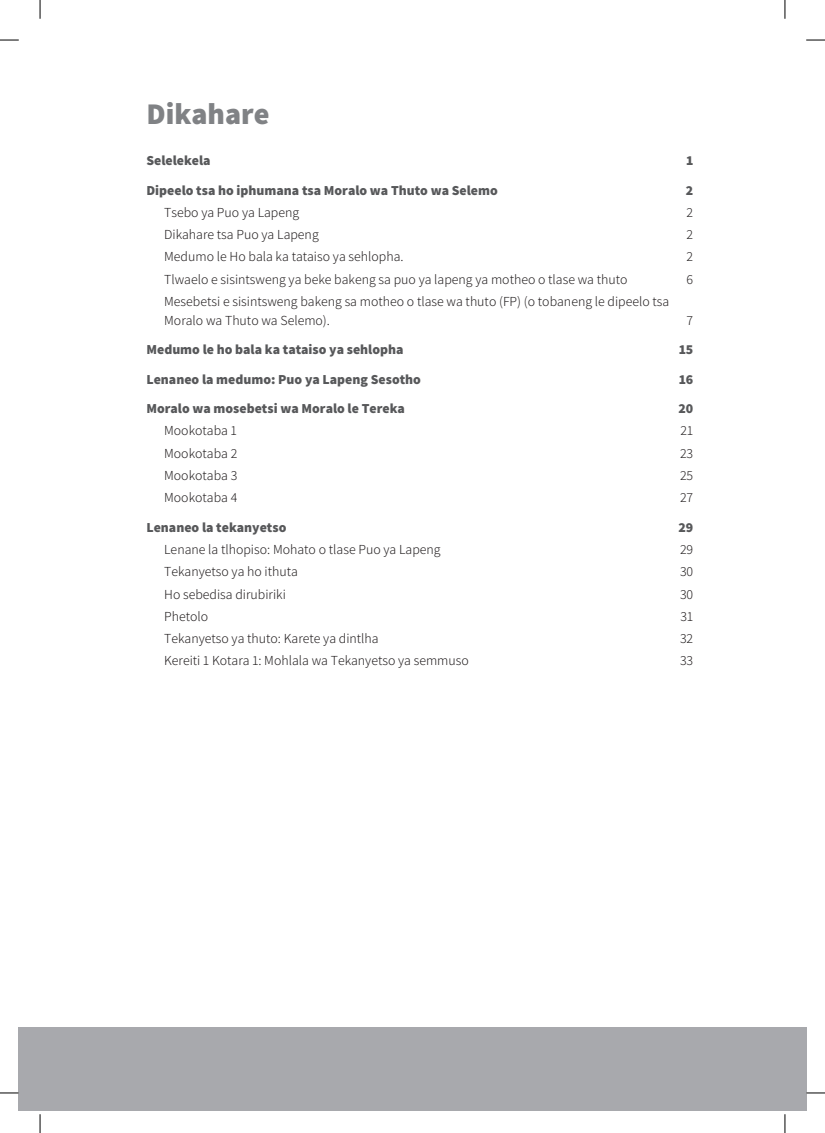
<style>
.page{position:relative;width:825px;height:1133px;background:#fff}
.page>*{position:absolute;margin:0;border:0;box-sizing:border-box;transform-origin:0 0}
.t1{font:800 30px "Assistant";color:#808285}
.t2{font:300 13.75px/18.8px "Assistant";color:#231f20}
.t3{font:800 13.75px "Assistant";color:#57585a}
</style>
<div class="page">
<div style="left:40px;top:1027px;width:765px;height:83px;background:#a8a9ad"></div>
<div style="left:19px;top:1027px;width:21px;height:83px;background:#a8a9ad"></div>
<svg style="left:0;top:39px;width:19px;height:2px"></svg>
<svg style="left:806px;top:39px;width:18px;height:2px"></svg>
<svg style="left:0;top:1092px;width:19px;height:1px"></svg>
<svg style="left:805px;top:1092px;width:19px;height:1px"></svg>
<svg style="left:39px;top:0;width:2px;height:19px"></svg>
<svg style="left:39px;top:1114px;width:2px;height:18px"></svg>
<svg style="left:784px;top:0;width:1px;height:19px"></svg>
<svg style="left:784px;top:1114px;width:1px;height:18px"></svg>
<h1 class="t1" style="left:146px;top:93px;width:124px">Dikahare</h1>
<p class="t3" style="left:146px;top:151px;width:66px">Selelekela</p>
<p class="t3" style="left:686px;top:151px;width:8px">1</p>
<p class="t3" style="left:146px;top:180px;width:353px">Dipeelo tsa ho iphumana tsa Moralo wa Thuto wa Selemo</p>
<p class="t3" style="left:685px;top:180px;width:9px">2</p>
<p class="t2" style="left:164px;top:202px;width:136px">Tsebo ya Puo ya Lapeng</p>
<p class="t2" style="left:686px;top:202px;width:8px">2</p>
<p class="t2" style="left:164px;top:224px;width:156px">Dikahare tsa Puo ya Lapeng</p>
<p class="t2" style="left:686px;top:224px;width:8px">2</p>
<p class="t2" style="left:164px;top:247px;width:241px">Medumo le Ho bala ka tataiso ya sehlopha.</p>
<p class="t2" style="left:686px;top:247px;width:8px">2</p>
<p class="t2" style="left:164px;top:269px;width:464px">Tlwaelo e sisintsweng ya beke bakeng sa puo ya lapeng ya motheo o tlase wa thuto</p>
<p class="t2" style="left:686px;top:269px;width:8px">6</p>
<p class="t2" style="left:164px;top:291px;width:506px">Mesebetsi e sisintsweng bakeng sa motheo o tlase wa thuto (FP) (o tobaneng le dipeelo tsa<br>Moralo wa Thuto wa Selemo).</p>
<p class="t2" style="left:686px;top:310px;width:8px">7</p>
<p class="t3" style="left:146px;top:340px;width:258px">Medumo le ho bala ka tataiso ya sehlopha</p>
<p class="t3" style="left:678px;top:340px;width:16px">15</p>
<p class="t3" style="left:146px;top:369px;width:276px">Lenaneo la medumo: Puo ya Lapeng Sesotho</p>
<p class="t3" style="left:678px;top:369px;width:16px">16</p>
<p class="t3" style="left:146px;top:399px;width:260px">Moralo wa mosebetsi wa Moralo le Tereka</p>
<p class="t3" style="left:678px;top:399px;width:16px">20</p>
<p class="t2" style="left:164px;top:420px;width:74px">Mookotaba 1</p>
<p class="t2" style="left:680px;top:420px;width:14px">21</p>
<p class="t2" style="left:164px;top:443px;width:75px">Mookotaba 2</p>
<p class="t2" style="left:679px;top:443px;width:15px">23</p>
<p class="t2" style="left:164px;top:465px;width:75px">Mookotaba 3</p>
<p class="t2" style="left:679px;top:465px;width:15px">25</p>
<p class="t2" style="left:164px;top:487px;width:75px">Mookotaba 4</p>
<p class="t2" style="left:679px;top:487px;width:15px">27</p>
<p class="t3" style="left:146px;top:517px;width:141px">Lenaneo la tekanyetso</p>
<p class="t3" style="left:678px;top:517px;width:16px">29</p>
<p class="t2" style="left:164px;top:539px;width:278px">Lenane la tlhopiso: Mohato o tlase Puo ya Lapeng</p>
<p class="t2" style="left:679px;top:539px;width:15px">29</p>
<p class="t2" style="left:164px;top:561px;width:135px">Tekanyetso ya ho ithuta</p>
<p class="t2" style="left:679px;top:561px;width:15px">30</p>
<p class="t2" style="left:164px;top:584px;width:123px">Ho sebedisa dirubiriki</p>
<p class="t2" style="left:679px;top:584px;width:15px">30</p>
<p class="t2" style="left:164px;top:606px;width:45px">Phetolo</p>
<p class="t2" style="left:680px;top:606px;width:14px">31</p>
<p class="t2" style="left:164px;top:628px;width:216px">Tekanyetso ya thuto: Karete ya dintlha</p>
<p class="t2" style="left:679px;top:628px;width:15px">32</p>
<p class="t2" style="left:164px;top:650px;width:306px">Kereiti 1 Kotara 1: Mohlala wa Tekanyetso ya semmuso</p>
<p class="t2" style="left:679px;top:650px;width:15px">33</p>
</div>
